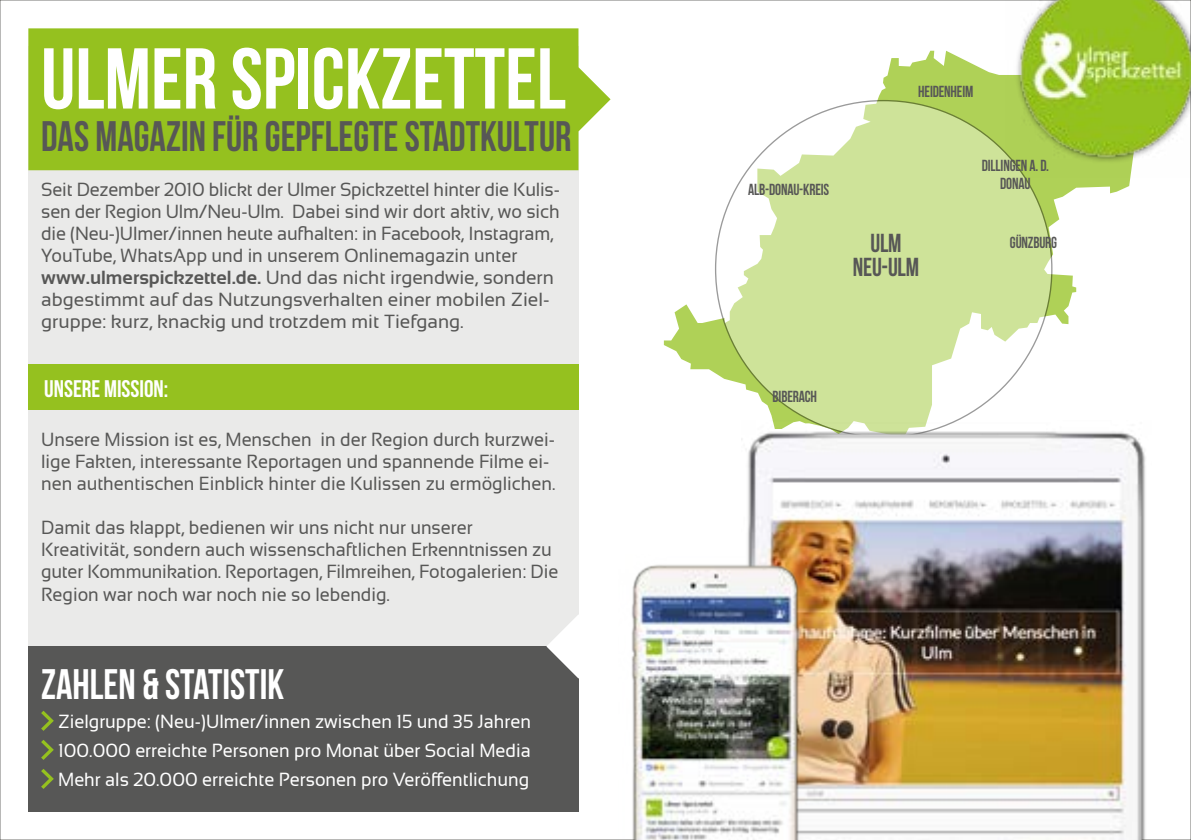
<style>
.page{position:relative;width:1191px;height:840px;background:#fff}
.page>*{position:absolute;margin:0;border:0;box-sizing:border-box;transform-origin:0 0}
.t1{font:86px "Bebas Neue";color:#fff}
.t2{font:42.6px "Bebas Neue";color:#575756;scale:.95 1}
.t3{font:42.6px "Bebas Neue";color:#fff;scale:.95 1}
.t4{font:26px/24px "Bebas Neue";letter-spacing:-.01em;color:#575756;text-align:center;scale:.95 1}
.t5{font:24px "Bebas Neue";color:#fff}
.t6{font:19px/22px "Sansation";color:#575756;scale:.95 1}
.t7{font:19px/29px "Sansation";color:#fff;text-align:justify;scale:.95 1}
.t8{font:16px/18px "Bebas Neue";letter-spacing:-.01em;color:#575756;text-align:center;scale:.95 1}
.s1{font-weight:700}
</style>
<div class="page">
<svg style="left:664px;top:51px;width:467px;height:369px"></svg>
<svg style="left:715px;top:100px;width:336px;height:337px;fill:#cee399"></svg>
<img style="left:1005px;top:0;width:186px;height:177px">
<div style="left:28px;top:47px;width:550px;height:667px;background:#eaeae9"></div>
<div style="left:28px;top:364px;width:550px;height:46px;background:#95c11f"></div>
<div style="left:28px;top:646px;width:550px;height:165px;background:#575756"></div>
<div style="left:28px;top:28px;width:582px;height:142px;background:#95c11f"></div>
<svg style="left:546px;top:614px;width:33px;height:64px"></svg>
<svg style="left:41px;top:711px;width:13px;height:19px"></svg>
<svg style="left:41px;top:740px;width:13px;height:19px"></svg>
<svg style="left:41px;top:769px;width:13px;height:19px"></svg>
<img style="left:747px;top:420px;width:399px;height:419px">
<img style="left:631px;top:554px;width:177px;height:285px">
<h1 class="t1" style="left:41px;top:32px;width:526px">ULMER SPICKZETTEL</h1>
<h2 class="t2" style="left:41px;top:112px;width:559px">DAS MAGAZIN FÜR GEPFLEGTE STADTKULTUR</h2>
<p class="t6" style="left:41px;top:178px;width:547px">Seit Dezember 2010 blickt der Ulmer Spickzettel hinter die Kulis&shy;sen der Region Ulm/Neu-Ulm. Dabei sind wir dort aktiv, wo sich die (Neu-)Ulmer/innen heute aufhalten: in Facebook, Instagram, YouTube, WhatsApp und in unserem Onlinemagazin unter <span class="s1">www.ulmerspickzettel.de.</span> Und das nicht irgendwie, sondern abgestimmt auf das Nutzungsverhalten einer mobilen Ziel&shy;gruppe: kurz, knackig und trotzdem mit Tiefgang.</p>
<p class="t5" style="left:44px;top:375px;width:126px">UNSERE MISSION:</p>
<p class="t6" style="left:41px;top:428px;width:543px">Unsere Mission ist es, Menschen in der Region durch kurzwei&shy;lige Fakten, interessante Reportagen und spannende Filme ei&shy;nen authentischen Einblick hinter die Kulissen zu ermöglichen.</p>
<p class="t6" style="left:41px;top:516px;width:546px">Damit das klappt, bedienen wir uns nicht nur unserer Kreativität, sondern auch wissenschaftlichen Erkenntnissen zu guter Kommunikation. Reportagen, Filmreihen, Fotogalerien: Die Region war noch war noch nie so lebendig.</p>
<h2 class="t3" style="left:41px;top:660px;width:257px">ZAHLEN &amp; STATISTIK</h2>
<p class="t7" style="left:58px;top:706px;width:499px">Zielgruppe: (Neu-)Ulmer/innen zwischen 15 und 35 Jahren 100.000 erreichte Personen pro Monat über Social Media Mehr als 20.000 erreichte Personen pro Veröffentlichung</p>
<p class="t8" style="left:918px;top:82px;width:59px">HEIDENHEIM</p>
<p class="t8" style="left:748px;top:180px;width:87px">ALB-DONAU-KREIS</p>
<h3 class="t4" style="left:853px;top:231px;width:71px">ULM<br>NEU-ULM</h3>
<p class="t8" style="left:981px;top:157px;width:72px">DILLINGEN A. D.<br>DONAU</p>
<p class="t8" style="left:1010px;top:233px;width:51px">GÜNZBURG</p>
<p class="t8" style="left:772px;top:387px;width:48px">BIBERACH</p>
</div>
